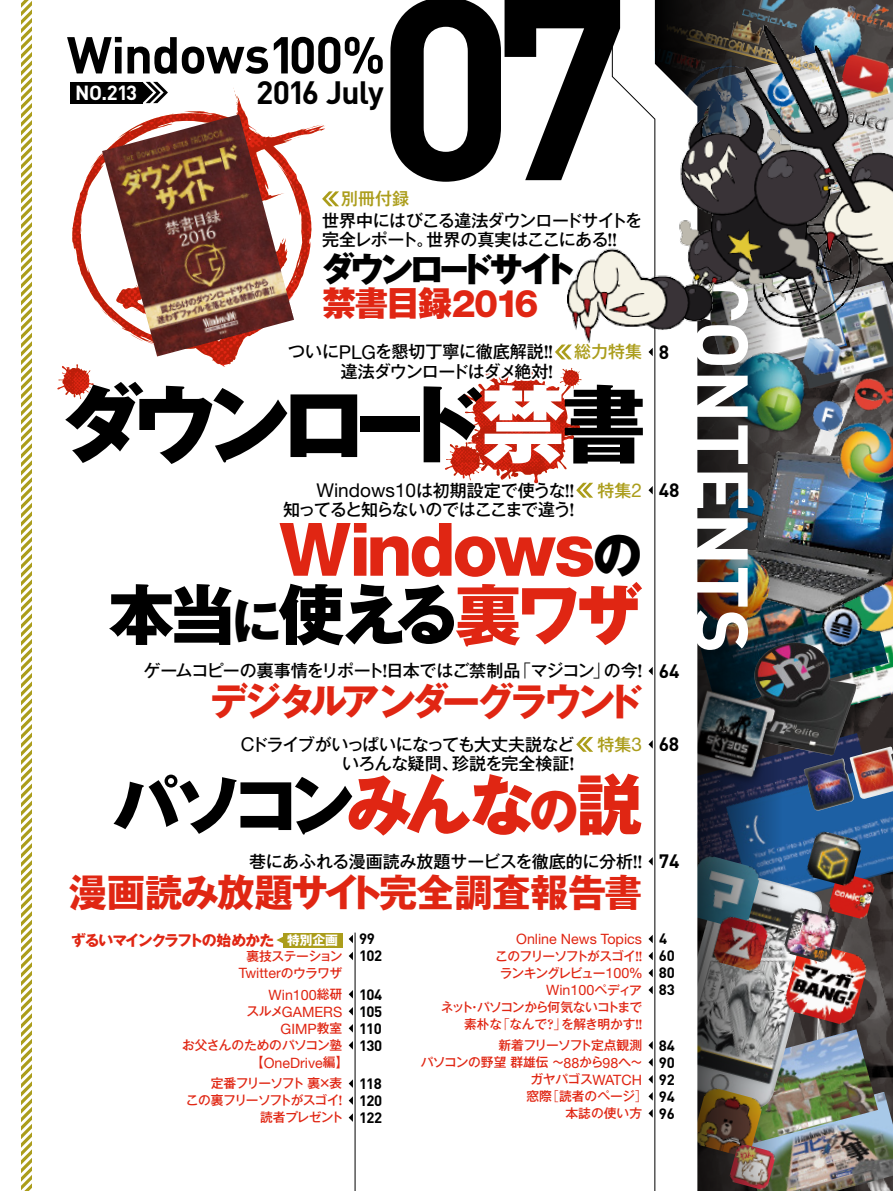
<style>
.page{position:relative;width:893px;height:1191px;background:#fff}
.page>*{position:absolute;margin:0;border:0;box-sizing:border-box;transform-origin:0 0}
.t1{font:700 255.15px "DIN Pro";color:#000}
.t2{font:800 85.05px "Gothic MB101 Pro";letter-spacing:-.12em;color:#000}
.t3{font:800 73.8px "Helvetica Neue LT Std";letter-spacing:-.045em;color:#e02613}
.t4{font:800 65.85px "Gothic MB101 Pro";letter-spacing:-.115em;color:#000}
.t5{font:800 65.85px "Gothic MB101 Pro";letter-spacing:-.08em;color:#000}
.t6{font:700 51px "DIN Pro";letter-spacing:-.025em;color:#000}
.t7{font:700 38.25px "Gothic MB101 Pro";letter-spacing:-.03em;color:#e02613}
.t8{font:700 38.25px "Gothic MB101 Pro";letter-spacing:-.125em;color:#e02613}
.t9{font:800 34.05px/34px "Gothic MB101 Pro";letter-spacing:-.115em;color:#000}
.t10{font:700 31.95px "DIN Pro";letter-spacing:-.035em;color:#000}
.t11{font:700 20.25px "DIN Pro";color:#fff}
.t12{font:19.05px "Helvetica Neue LT Std";color:#000}
.t13{font:500 16.95px/19.2px "Gothic MB101 Pro";letter-spacing:-.03em;color:#000}
.t14{font:500 16.95px "Gothic MB101 Pro";letter-spacing:-.01em;color:#000}
.t15{font:500 16.95px "Gothic MB101 Pro";color:#ab9d1b}
.t16{font:500 16.95px "Gothic MB101 Pro";letter-spacing:-.075em;color:#000}
.t17{font:700 14.85px/17px "DIN Pro";letter-spacing:-.02em;color:#000;text-align:justify}
.t18{font:700 14.85px "Gothic MB101 Pro";letter-spacing:-.09em;color:#e02613}
.t19{font:14.25px/21.3px "Helvetica Neue LT Std";color:#e02613;text-align:right}
.t20{font:500 12.75px/17px "Gothic MB101 Pro";letter-spacing:-.05em;color:#e02613}
.t21{font:500 12.75px/17px "Gothic MB101 Pro";letter-spacing:-.09em;color:#e02613;text-align:center}
.t22{font:500 12.75px "Gothic MB101 Pro";letter-spacing:-.01em;color:#e02613}
.t23{font:500 12.75px "Gothic MB101 Pro";letter-spacing:-.07em;color:#e02613}
.t24{font:500 12.75px "Gothic MB101 Pro";letter-spacing:-.02em;color:#e02613}
.t25{font:500 12.75px "Gothic MB101 Pro";letter-spacing:-.075em;color:#e02613}
.t26{font:500 12.75px "Gothic MB101 Pro";color:#e02613}
.t27{font:700 12.75px "Gothic MB101 Pro";color:#fff}
.s1{font-family:"Ryumin Pro";font-weight:800}
.s2{color:#e02613}
.s3{font-family:"Helvetica Neue LT Std";font-size:38.1px;color:#e02613}
.s4{font-family:"Helvetica Neue LT Std";font-weight:400;font-size:19.05px}
.s5{font-family:"DIN Pro";font-weight:700;font-size:19.2px;color:#000}
.s6{color:#fff}
.s7{font-family:"Gothic MB101 Pro";font-weight:500;font-size:16.95px}
.s8{font-family:"Ryumin Pro";font-weight:800;font-size:16.95px}
.s9{font-family:"Gothic MB101 Pro";font-size:49.5px;color:#000}
.s10{font-size:49.5px}
.s11{font-weight:300}
.s12{font-family:"DIN Pro";font-weight:700;font-size:19.2px}
.s13{font-size:49.5px;color:#e02613}
.s14{font-family:"Gothic MB101 Pro";font-weight:500;font-size:12.75px}
.s15{font-family:"Helvetica Neue LT Std";font-weight:400;font-size:14.25px}
</style>
<div class="page">
<img style="left:827px;top:0;width:15px;height:26px">
<img style="left:816px;top:342px;width:77px;height:46px">
<img style="left:856px;top:644px;width:37px;height:78px">
<img style="left:782px;top:612px;width:106px;height:97px">
<img style="left:782px;top:804px;width:111px;height:105px">
<img style="left:782px;top:1091px;width:111px;height:100px">
<img style="left:782px;top:1029px;width:96px;height:119px">
<img style="left:828px;top:871px;width:48px;height:49px">
<img style="left:805px;top:829px;width:58px;height:58px">
<img style="left:782px;top:940px;width:87px;height:87px">
<img style="left:782px;top:906px;width:58px;height:58px">
<img style="left:782px;top:642px;width:74px;height:104px">
<img style="left:782px;top:665px;width:22px;height:139px">
<img style="left:804px;top:746px;width:89px;height:65px">
<img style="left:866px;top:612px;width:27px;height:25px">
<img style="left:782px;top:452px;width:111px;height:160px">
<img style="left:816px;top:397px;width:30px;height:37px">
<img style="left:818px;top:602px;width:48px;height:49px">
<img style="left:824px;top:412px;width:69px;height:81px">
<img style="left:816px;top:342px;width:30px;height:38px">
<img style="left:782px;top:342px;width:34px;height:96px">
<img style="left:850px;top:371px;width:43px;height:49px">
<img style="left:803px;top:0;width:24px;height:26px">
<img style="left:842px;top:0;width:51px;height:26px">
<img style="left:782px;top:0;width:21px;height:26px">
<img style="left:697px;top:0;width:85px;height:1191px">
<img style="left:697px;top:342px;width:51px;height:308px">
<svg style="left:239px;top:100px;width:86px;height:193px"></svg>
<img style="left:238px;top:114px;width:56px;height:237px">
<svg style="left:612px;top:0;width:43px;height:1191px"></svg>
<hr style="left:355px;top:932px;width:1px;height:259px;background:#000">
<svg style="left:576px;top:737px;width:17px;height:15px"></svg>
<svg style="left:648px;top:740px;width:5px;height:8px"></svg>
<svg style="left:445px;top:368px;width:148px;height:129px"></svg>
<svg style="left:648px;top:486px;width:5px;height:8px"></svg>
<svg style="left:648px;top:934px;width:5px;height:9px"></svg>
<svg style="left:648px;top:951px;width:5px;height:9px"></svg>
<svg style="left:648px;top:968px;width:5px;height:9px"></svg>
<svg style="left:648px;top:985px;width:5px;height:9px"></svg>
<svg style="left:648px;top:1075px;width:5px;height:8px"></svg>
<svg style="left:648px;top:1092px;width:5px;height:8px"></svg>
<svg style="left:648px;top:1109px;width:5px;height:8px"></svg>
<svg style="left:648px;top:1058px;width:5px;height:8px"></svg>
<svg style="left:648px;top:1041px;width:5px;height:8px"></svg>
<svg style="left:21px;top:0;width:217px;height:1191px"></svg>
<svg style="left:648px;top:857px;width:5px;height:8px"></svg>
<svg style="left:648px;top:666px;width:5px;height:9px"></svg>
<div style="left:287px;top:342px;width:267px;height:39px;background:#fff"></div>
<svg style="left:555px;top:344px;width:17px;height:15px"></svg>
<svg style="left:648px;top:348px;width:5px;height:8px"></svg>
<svg style="left:322px;top:191px;width:17px;height:15px"></svg>
<svg style="left:349px;top:934px;width:4px;height:9px"></svg>
<svg style="left:349px;top:952px;width:4px;height:8px"></svg>
<svg style="left:349px;top:990px;width:4px;height:8px"></svg>
<svg style="left:349px;top:1007px;width:4px;height:8px"></svg>
<svg style="left:349px;top:1024px;width:4px;height:8px"></svg>
<svg style="left:349px;top:1041px;width:4px;height:8px"></svg>
<svg style="left:349px;top:1079px;width:4px;height:8px"></svg>
<svg style="left:349px;top:1096px;width:4px;height:8px"></svg>
<svg style="left:349px;top:1113px;width:4px;height:8px"></svg>
<svg style="left:276px;top:936px;width:7px;height:8px"></svg>
<div style="left:283px;top:932px;width:59px;height:15px;background:#ab9d1b"></div>
<img style="left:568px;top:26px;width:325px;height:316px">
<h1 class="t1" style="left:376px;top:-85px;width:255px">07</h1>
<h3 class="t6" style="left:67px;top:20px;width:320px">Windows100%</h3>
<p class="t11" style="left:75px;top:79px;width:63px">NO.213</p>
<h3 class="t10" style="left:256px;top:71px;width:129px">2016 July</h3>
<p class="t15" style="left:341px;top:185px;width:70px">別冊付録</p>
<p class="t13" style="left:322px;top:208px;width:322px">世界中にはびこる違法ダウンロードサイトを完全レポート。世界の真実はここにある<span class="s1">！！</span></p>
<h3 class="t9" style="left:321px;top:248px;width:257px">ダウンロードサイト<span class="s2">禁書目録</span><span class="s3">2016</span></h3>
<p class="t13" style="left:288px;top:340px;width:272px;text-align:right">ついに<span class="s4">PLG</span>を懇切丁寧に徹底解説<span class="s1">！！</span>違法ダウンロードはダメ絶対<span class="s1">！</span></p>
<p class="t15" style="left:574px;top:338px;width:97px">総力特集 <span class="s5">8</span></p>
<h2 class="t2" style="left:59px;top:353px;width:589px">ダウンロード<span class="s6">禁</span>書</h2>
<p class="t12" style="left:316px;top:479px;width:265px">Windows10<span class="s7">は初期設定で使うな</span><span class="s8">！！</span></p>
<p class="t16" style="left:283px;top:495px;width:299px">知ってると知らないのではここまで違う<span class="s1">！</span></p>
<p class="t15" style="left:597px;top:476px;width:83px">特集<span class="s4">2</span> <span class="s5">48</span></p>
<h3 class="t3" style="left:280px;top:505px;width:364px">Windows<span class="s9">の</span></h3>
<h3 class="t5" style="left:109px;top:559px;width:535px">本当<span class="s10">に</span>使える<span class="s2">裏ワザ</span></h3>
<p class="t13" style="left:143px;top:659px;width:537px">ゲームコピーの裏事情をリポート<span class="s1">！</span>日本ではご禁制品<span class="s11">「</span>マジコン<span class="s11">」</span>の今<span class="s1">！</span> <span class="s12">64</span></p>
<h3 class="t8" style="left:210px;top:670px;width:436px">デジタルアンダーグラウンド</h3>
<p class="t13" style="left:342px;top:732px;width:240px;text-indent:-101px"><span class="s4">C</span>ドライブがいっぱいになっても大丈夫説などいろんな疑問、珍説を完全検証<span class="s1">！</span></p>
<p class="t15" style="left:597px;top:730px;width:83px">特集<span class="s4">3</span> <span class="s5">68</span></p>
<h3 class="t4" style="left:113px;top:750px;width:530px">パソコン<span class="s2">みんな</span><span class="s13">の</span><span class="s2">説</span></h3>
<p class="t14" style="left:249px;top:847px;width:432px">巷にあふれる漫画読み放題サービスを徹底的に分析<span class="s1">！！</span> <span class="s12">74</span></p>
<h3 class="t7" style="left:69px;top:860px;width:575px">漫画読み放題サイト完全調査報告書</h3>
<p class="t18" style="left:71px;top:927px;width:205px">ずるいマインクラフトの始めかた</p>
<p class="t20" style="left:246px;top:946px;width:98px">裏技ステーション</p>
<p class="t19" style="left:239px;top:962px;width:105px">Twitter<span class="s14">のウラワザ<br></span>Win100<span class="s14">総研</span></p>
<p class="t19" style="left:246px;top:1002px;width:97px;line-height:17px"><span class="s14">スルメ</span>GAMERS<br>GIMP<span class="s14">教室</span></p>
<p class="t24" style="left:182px;top:1034px;width:162px">お父さんのためのパソコン塾</p>
<p class="t19" style="left:251px;top:1051px;width:99px"><span class="s14">【</span>OneDrive<span class="s14">編】</span></p>
<p class="t25" style="left:211px;top:1073px;width:133px">定番フリーソフト裏×表</p>
<p class="t23" style="left:186px;top:1090px;width:163px">この裏フリーソフトがスゴイ<span class="s1">！</span></p>
<p class="t20" style="left:260px;top:1107px;width:85px">読者プレゼント</p>
<p class="t27" style="left:287px;top:929px;width:53px">特別企画</p>
<p class="t17" style="left:359px;top:929px;width:25px">99<br>102</p>
<p class="t17" style="left:359px;top:985px;width:25px">104<br>105<br>110<br>130</p>
<p class="t17" style="left:359px;top:1074px;width:25px">118<br>120<br>122</p>
<p class="t19" style="left:516px;top:928px;width:127px">Online News Topics</p>
<p class="t21" style="left:495px;top:946px;width:153px">このフリーソフトがスゴイ<span class="s1">！！</span>ランキングレビュー<span class="s15">100</span>％</p>
<p class="t19" style="left:546px;top:979px;width:97px">Win100<span class="s14">ペディア</span></p>
<p class="t20" style="left:464px;top:997px;width:184px;text-indent:-23px">ネット・パソコンから何気ないコトまで素朴な<span class="s11">「</span>なんで<span class="s1">？</span><span class="s11">」</span>を解き明かす<span class="s1">！！</span></p>
<p class="t20" style="left:498px;top:1035px;width:145px">新着フリーソフト定点観測</p>
<p class="t22" style="left:421px;top:1051px;width:224px">パソコンの野望群雄伝～<span class="s15">88</span>から<span class="s15">98</span>へ～</p>
<p class="t20" style="left:530px;top:1069px;width:113px">ガヤパゴス<span class="s15">WATCH</span></p>
<p class="t26" style="left:526px;top:1085px;width:123px">窓際<span class="s11">［</span>読者のページ<span class="s11">］</span></p>
<p class="t20" style="left:566px;top:1103px;width:78px">本誌の使い方</p>
<p class="t17" style="left:659px;top:929px;width:17px;text-align:left">4<br>60<br>80<br>83</p>
<p class="t17" style="left:659px;top:1036px;width:17px">84<br>90<br>92<br>94<br>96</p>
</div>
